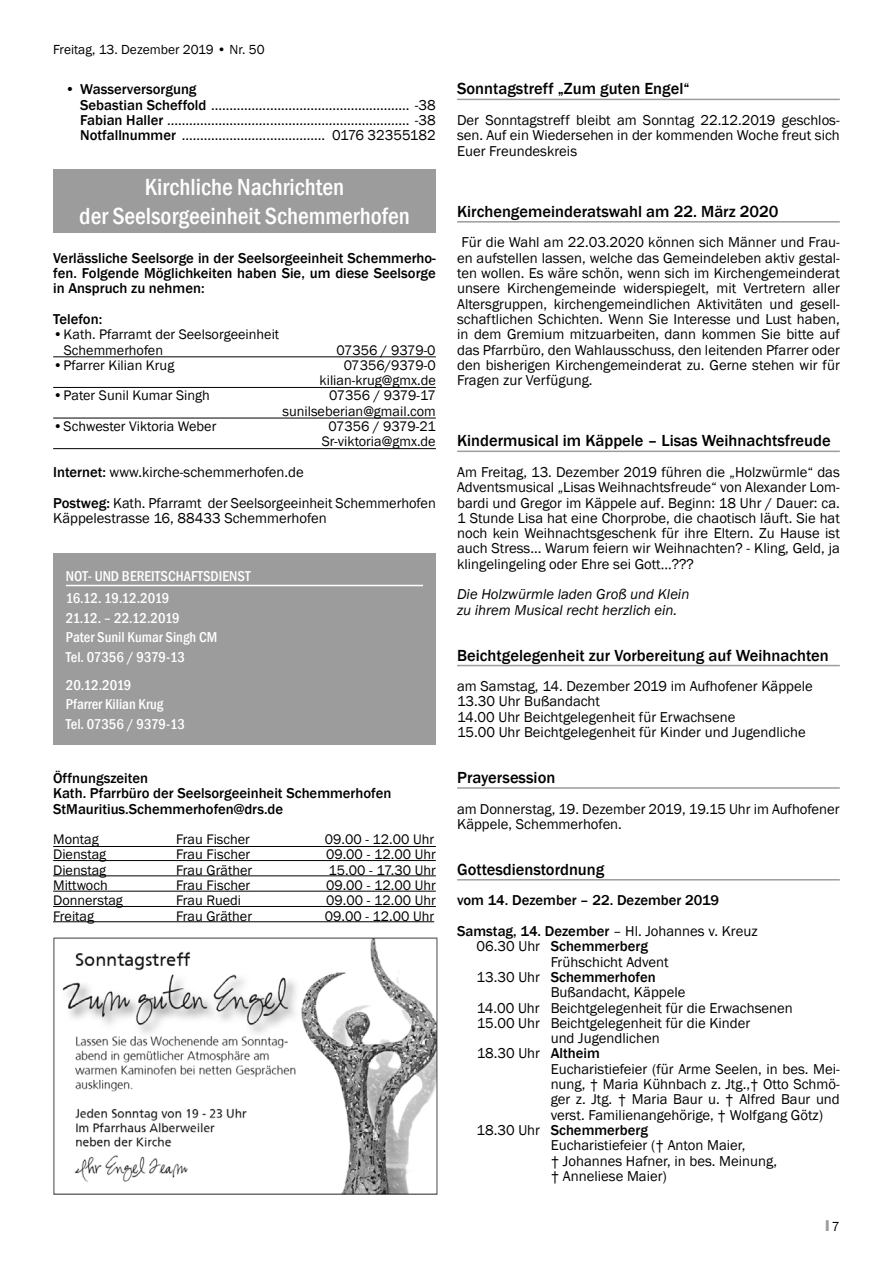
<style>
.page{position:relative;width:893px;height:1263px;background:#fff}
.page>*{position:absolute;margin:0;border:0;box-sizing:border-box;transform-origin:0 0}
.t1{font:500 condensed 24px/28.8px "Franklin Gothic";color:#fff;text-align:center}
.t2{font:500 16.5px "Franklin Gothic";color:#000}
.t3{font:14.7px/15.3px "Franklin Gothic";color:#000}
.t4{font:500 14.7px/15.3px "Franklin Gothic";color:#000}
.t5{font:500 condensed 14.7px/19.5px "Franklin Gothic";color:#fff}
.t6{font:italic 14.7px/15.3px "Franklin Gothic";color:#000}
.t7{font:14.25px/15.3px "Franklin Gothic";color:#000;text-align:right}
.t8{font:13.5px "Franklin Gothic";color:#000}
.t9{font:13.5px "Impact";color:#9c9c9d}
.s1{font-weight:500}
.s2{font-weight:400}
.s3{font-family:"Franklin Gothic";color:#000}
</style>
<div class="page">
<hr style="left:457px;top:99px;width:383px;height:1px;background:#9c9c9d">
<hr style="left:457px;top:221px;width:383px;height:2px;background:#9c9c9d">
<hr style="left:457px;top:451px;width:383px;height:1px;background:#9c9c9d">
<hr style="left:457px;top:665px;width:383px;height:1px;background:#9c9c9d">
<hr style="left:457px;top:787px;width:383px;height:2px;background:#9c9c9d">
<hr style="left:457px;top:879px;width:383px;height:1px;background:#9c9c9d">
<hr style="left:53px;top:357px;width:383px;height:1px;background:#000">
<hr style="left:53px;top:387px;width:383px;height:1px;background:#000">
<hr style="left:53px;top:418px;width:383px;height:1px;background:#000">
<hr style="left:53px;top:448px;width:383px;height:1px;background:#000">
<hr style="left:53px;top:846px;width:383px;height:1px;background:#000">
<hr style="left:53px;top:860px;width:383px;height:1px;background:#000">
<hr style="left:53px;top:875px;width:383px;height:1px;background:#000">
<hr style="left:53px;top:891px;width:383px;height:1px;background:#000">
<hr style="left:53px;top:906px;width:383px;height:1px;background:#000">
<hr style="left:53px;top:921px;width:381px;height:1px;background:#000">
<div style="left:53px;top:169px;width:383px;height:64px;background:#9c9c9d"></div>
<div style="left:53px;top:554px;width:383px;height:191px;background:#9c9c9d"></div>
<hr style="left:66px;top:585px;width:357px;height:1px;background:#fff">
<img style="left:53px;top:937px;width:385px;height:258px">
<p class="t8" style="left:53px;top:41px;width:213px">Freitag, 13. Dezember 2019 • Nr. 50</p>
<p class="t3" style="left:80px;top:82px;width:357px;text-indent:-15px"><span class="s1">• Wasserversorgung<br>Sebastian Scheffold</span> ...................................................... -38<br><span class="s1">Fabian Haller</span> .................................................................. -38<br><span class="s1">Notfallnummer</span> ....................................... 0176 32355182</p>
<h1 class="t1" style="left:79px;top:173px;width:332px">Kirchliche Nachrichten<br>der Seelsorgeeinheit Schemmerhofen</h1>
<p class="t4" style="left:53px;top:250px;width:384px;text-align:justify">Verlässliche Seelsorge in der Seelsorgeeinheit Schemmerho&shy;fen. Folgende Möglichkeiten haben Sie, um diese Seelsorge in Anspruch zu nehmen:</p>
<p class="t4" style="left:53px;top:311px;width:51px">Telefon:</p>
<p class="t7" style="left:64px;top:327px;width:217px;text-align:left;text-indent:-11px">•Kath. Pfarramt der Seelsorgeeinheit<br>Schemmerhofen</p>
<p class="t7" style="left:336px;top:342px;width:101px">07356 / 9379-0</p>
<p class="t7" style="left:53px;top:358px;width:123px">•Pfarrer Kilian Krug</p>
<p class="t7" style="left:320px;top:358px;width:118px">07356/9379-0 kilian-krug@gmx.de</p>
<p class="t7" style="left:53px;top:388px;width:158px">•Pater Sunil Kumar Singh</p>
<p class="t7" style="left:282px;top:388px;width:155px">07356 / 9379-17 sunilseberian@gmail.com</p>
<p class="t7" style="left:53px;top:419px;width:165px">•Schwester Viktoria Weber</p>
<p class="t7" style="left:322px;top:419px;width:115px;text-align:center">07356 / 9379-21<br>Sr-viktoria@gmx.de</p>
<p class="t3" style="left:53px;top:457px;width:384px;line-height:30.6px"><span class="s1">Internet:</span> www.kirche-schemmerhofen.de<br><span class="s1">Postweg:</span> Kath. Pfarramt der Seelsorgeeinheit Schemmerhofen</p>
<p class="t3" style="left:53px;top:511px;width:275px">Käppelestrasse 16, 88433 Schemmerhofen</p>
<p class="t5" style="left:66px;top:564px;width:186px;line-height:22.5px">NOT- UND BEREITSCHAFTSDIENST<br>16.12. 19.12.2019</p>
<p class="t5" style="left:66px;top:608px;width:153px">21.12. – 22.12.2019<br>Pater Sunil Kumar Singh CM<br>Tel. 07356 / 9379-13</p>
<p class="t5" style="left:66px;top:675px;width:121px">20.12.2019<br>Pfarrer Kilian Krug<br>Tel. 07356 / 9379-13</p>
<p class="t4" style="left:53px;top:771px;width:340px">Öffnungszeiten<br>Kath. Pfarrbüro der Seelsorgeeinheit Schemmerhofen<br>StMauritius.Schemmerhofen@drs.de</p>
<p class="t7" style="left:53px;top:832px;width:47px">Montag</p>
<p class="t7" style="left:176px;top:832px;width:75px">Frau Fischer</p>
<p class="t7" style="left:325px;top:832px;width:111px">09.00 - 12.00 Uhr</p>
<p class="t7" style="left:53px;top:847px;width:55px">Dienstag</p>
<p class="t7" style="left:176px;top:847px;width:76px">Frau Fischer</p>
<p class="t7" style="left:326px;top:847px;width:111px">09.00 - 12.00 Uhr</p>
<p class="t7" style="left:53px;top:863px;width:55px">Dienstag</p>
<p class="t7" style="left:176px;top:863px;width:78px">Frau Gräther</p>
<p class="t7" style="left:329px;top:863px;width:109px">15.00 - 17.30 Uhr</p>
<p class="t7" style="left:53px;top:878px;width:56px">Mittwoch</p>
<p class="t7" style="left:176px;top:878px;width:76px">Frau Fischer</p>
<p class="t7" style="left:326px;top:878px;width:111px">09.00 - 12.00 Uhr</p>
<p class="t7" style="left:53px;top:893px;width:71px">Donnerstag</p>
<p class="t7" style="left:176px;top:893px;width:66px">Frau Ruedi</p>
<p class="t7" style="left:326px;top:893px;width:111px">09.00 - 12.00 Uhr</p>
<p class="t7" style="left:53px;top:909px;width:43px">Freitag</p>
<p class="t7" style="left:176px;top:909px;width:77px">Frau Gräther</p>
<p class="t7" style="left:325px;top:909px;width:111px">09.00 - 12.00 Uhr</p>
<p class="t2" style="left:457px;top:79px;width:234px">Sonntagstreff „Zum guten Engel“</p>
<p class="t3" style="left:457px;top:113px;width:384px;text-align:justify">Der Sonntagstreff bleibt am Sonntag 22.12.2019 geschlos&shy;sen. Auf ein Wiedersehen in der kommenden Woche freut sich Euer Freundeskreis</p>
<p class="t2" style="left:457px;top:201px;width:323px">Kirchengemeinderatswahl am 22. März 2020</p>
<p class="t3" style="left:457px;top:235px;width:384px;text-align:justify">Für die Wahl am 22.03.2020 können sich Männer und Frau&shy;en aufstellen lassen, welche das Gemeindeleben aktiv gestal&shy;ten wollen. Es wäre schön, wenn sich im Kirchengemeinderat unsere Kirchengemeinde widerspiegelt, mit Vertretern aller Altersgruppen, kirchengemeindlichen Aktivitäten und gesell&shy;schaftlichen Schichten. Wenn Sie Interesse und Lust haben, in dem Gremium mitzuarbeiten, dann kommen Sie bitte auf das Pfarrbüro, den Wahlausschuss, den leitenden Pfarrer oder den bisherigen Kirchengemeinderat zu. Gerne stehen wir für Fragen zur Verfügung.</p>
<p class="t2" style="left:457px;top:431px;width:375px">Kindermusical im Käppele – Lisas Weihnachtsfreude</p>
<p class="t3" style="left:457px;top:465px;width:384px;text-align:justify">Am Freitag, 13. Dezember 2019 führen die „Holzwürmle“ das Adventsmusical „Lisas Weihnachtsfreude“ von Alexander Lom&shy;bardi und Gregor im Käppele auf. Beginn: 18 Uhr / Dauer: ca.<br>1 Stunde Lisa hat eine Chorprobe, die chaotisch läuft. Sie hat noch kein Weihnachtsgeschenk für ihre Eltern. Zu Hause ist auch Stress... Warum feiern wir Weihnachten? - Kling, Geld, ja klingelingeling oder Ehre sei Gott…???</p>
<p class="t6" style="left:457px;top:587px;width:234px">Die Holzwürmle laden Groß und Klein zu ihrem Musical recht herzlich ein.</p>
<p class="t2" style="left:457px;top:645px;width:373px">Beichtgelegenheit zur Vorbereitung auf Weihnachten</p>
<p class="t3" style="left:457px;top:679px;width:357px">am Samstag, 14. Dezember 2019 im Aufhofener Käppele 13.30 Uhr Bußandacht<br>14.00 Uhr Beichtgelegenheit für Erwachsene<br>15.00 Uhr Beichtgelegenheit für Kinder und Jugendliche</p>
<p class="t2" style="left:457px;top:767px;width:100px">Prayersession</p>
<p class="t3" style="left:457px;top:801px;width:384px">am Donnerstag, 19. Dezember 2019, 19.15 Uhr im Aufhofener<br>Käppele, Schemmerhofen.</p>
<p class="t2" style="left:457px;top:859px;width:149px">Gottesdienstordnung</p>
<p class="t4" style="left:457px;top:885px;width:302px;line-height:30.6px">vom 14. Dezember – 22. Dezember 2019<br>Samstag, 14. Dezember <span class="s2">– Hl. Johannes v. Kreuz</span></p>
<p class="t4" style="left:477px;top:939px;width:173px"><span class="s2">06.30 Uhr</span> Schemmerberg</p>
<p class="t3" style="left:551px;top:954px;width:119px">Frühschicht Advent</p>
<p class="t4" style="left:477px;top:969px;width:181px"><span class="s2">13.30 Uhr</span> Schemmerhofen</p>
<p class="t3" style="left:551px;top:985px;width:136px">Bußandacht, Käppele</p>
<p class="t3" style="left:477px;top:1000px;width:318px">14.00 Uhr Beichtgelegenheit für die Erwachsenen</p>
<p class="t3" style="left:477px;top:1015px;width:275px">15.00 Uhr Beichtgelegenheit für die Kinder</p>
<p class="t3" style="left:551px;top:1031px;width:110px">und Jugendlichen</p>
<p class="t3" style="left:477px;top:1046px;width:125px">18.30 Uhr <span class="s1">Altheim</span></p>
<p class="t3" style="left:551px;top:1061px;width:291px">Eucharistiefeier (für Arme Seelen, in bes. Mei-</p>
<p class="t3" style="left:551px;top:1077px;width:291px">nung, † Maria Kühnbach z. Jtg.,† Otto Schmö-</p>
<p class="t3" style="left:551px;top:1092px;width:291px">ger z. Jtg. † Maria Baur u. † Alfred Baur und</p>
<p class="t3" style="left:551px;top:1107px;width:274px">verst. Familienangehörige, † Wolfgang Götz)</p>
<p class="t4" style="left:477px;top:1122px;width:173px"><span class="s2">18.30 Uhr</span> Schemmerberg</p>
<p class="t3" style="left:551px;top:1138px;width:196px">Eucharistiefeier († Anton Maier,</p>
<p class="t3" style="left:551px;top:1153px;width:228px">† Johannes Hafner, in bes. Meinung,</p>
<p class="t3" style="left:551px;top:1168px;width:118px">† Anneliese Maier)</p>
<p class="t9" style="left:826px;top:1215px;width:16px">I <span class="s3">7</span></p>
</div>
